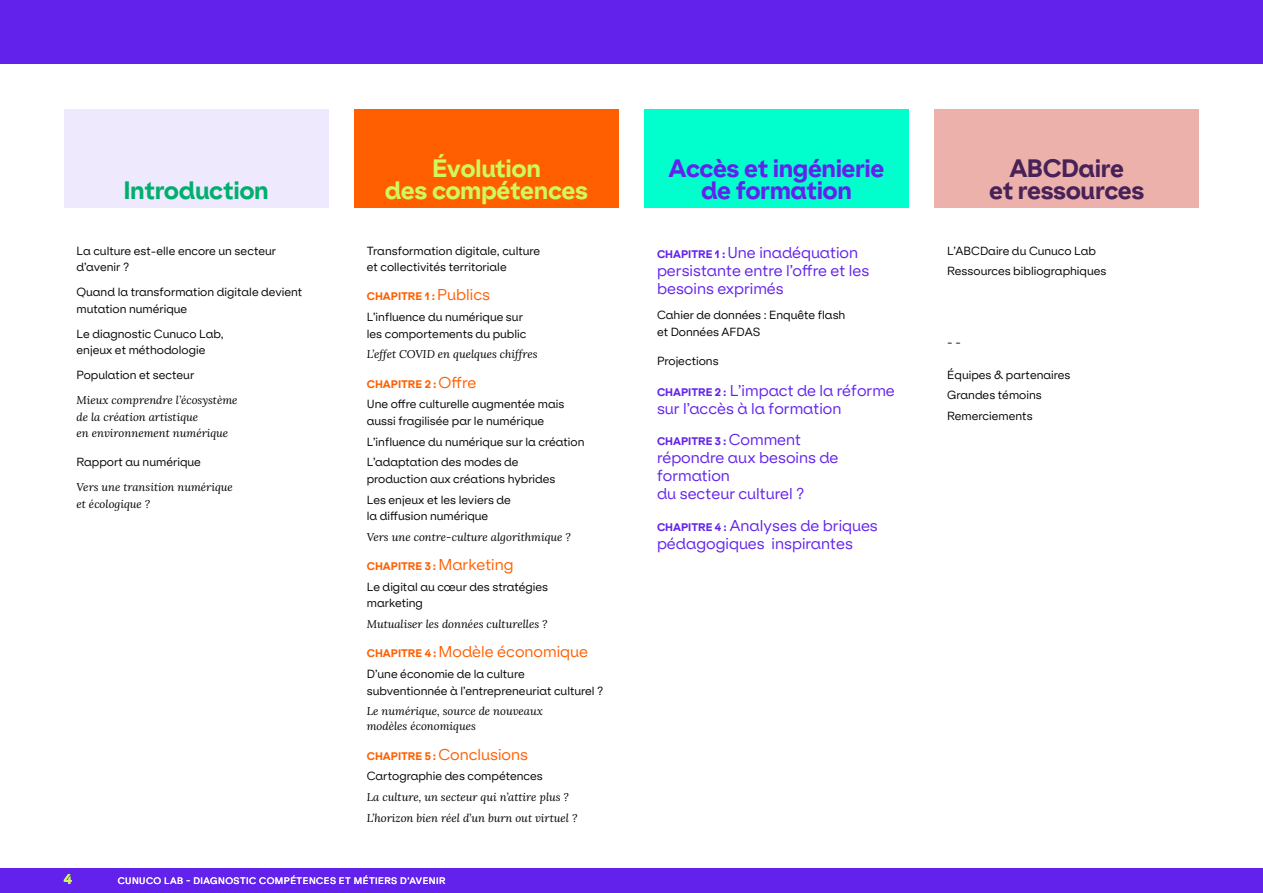
<style>
.page{position:relative;width:1263px;height:893px;background:#fff}
.page>*{position:absolute;margin:0;border:0;box-sizing:border-box;transform-origin:0 0}
.t1{font:800 24px/22.5px "ES Klarheit Kurrent";letter-spacing:-.02em;color:#6222eb;text-align:center}
.t2{font:800 24px/22.5px "ES Klarheit Kurrent";letter-spacing:-.02em;color:#cff85e;text-align:center}
.t3{font:800 24px "ES Klarheit Kurrent";letter-spacing:-.02em;color:#472158}
.t4{font:800 24px "ES Klarheit Kurrent";letter-spacing:-.02em;color:#00af6e}
.t5{font:15px/18px "ES Klarheit Kurrent";color:#6222eb}
.t6{font:15px "ES Klarheit Kurrent";color:#ff5f00}
.t7{font:800 13.5px "ES Klarheit Kurrent";color:#cff85e}
.t8{font:11.25px/16.5px "ES Klarheit Kurrent";color:#000}
.t9{font:italic 11.25px/16.5px "Lora";color:#000}
.t10{font:800 10.5px "ES Klarheit Kurrent";color:#ff5f00}
.t11{font:800 10.5px "ES Klarheit Kurrent";color:#6222eb}
.t12{font:500 9px "ES Klarheit Kurrent";letter-spacing:.05em;color:#fff}
.s1{font-weight:400;font-size:15px}
.s2{font-weight:800;font-size:10.5px}
</style>
<div class="page">
<div style="left:0;top:868px;width:1263px;height:25px;background:#6222eb"></div>
<div style="left:0;top:0;width:1263px;height:64px;background:#6222eb"></div>
<div style="left:354px;top:109px;width:265px;height:99px;background:#ff5f00"></div>
<div style="left:644px;top:109px;width:265px;height:99px;background:#00ffcd"></div>
<div style="left:934px;top:109px;width:265px;height:99px;background:#ecb1aa"></div>
<div style="left:64px;top:109px;width:264px;height:99px;background:#efe9fd"></div>
<p class="t2" style="left:385px;top:155px;width:205px">Évolution<br>des compétences</p>
<p class="t1" style="left:669px;top:155px;width:217px">Accès et ingénierie de formation</p>
<p class="t3" style="left:1009px;top:149px;width:116px">ABCDaire</p>
<p class="t4" style="left:123px;top:171px;width:147px">Introduction</p>
<p class="t3" style="left:989px;top:171px;width:157px">et ressources</p>
<p class="t8" style="left:77px;top:241px;width:201px">La culture est-elle encore un secteur d’avenir ?</p>
<p class="t8" style="left:77px;top:283px;width:227px">Quand la transformation digitale devient mutation numérique</p>
<p class="t8" style="left:77px;top:324px;width:149px">Le diagnostic Cunuco Lab, enjeux et méthodologie</p>
<p class="t8" style="left:77px;top:366px;width:119px">Population et secteur</p>
<p class="t9" style="left:77px;top:391px;width:163px">Mieux comprendre l’écosystème de la création artistique<br>en environnement numérique</p>
<p class="t8" style="left:77px;top:453px;width:126px">Rapport au numérique</p>
<p class="t9" style="left:77px;top:479px;width:158px">Vers une transition numérique et écologique ?</p>
<p class="t8" style="left:367px;top:241px;width:175px">Transformation digitale, culture et collectivités territoriale</p>
<p class="t10" style="left:367px;top:288px;width:125px">CHAPITRE 1 : <span class="s1">Publics</span></p>
<p class="t8" style="left:367px;top:308px;width:161px">L’influence du numérique sur les comportements du public</p>
<p class="t9" style="left:367px;top:346px;width:172px">L’effet COVID en quelques chiffres</p>
<p class="t10" style="left:367px;top:375px;width:111px">CHAPITRE 2 : <span class="s1">Offre</span></p>
<p class="t8" style="left:367px;top:395px;width:199px">Une offre culturelle augmentée mais aussi fragilisée par le numérique</p>
<p class="t8" style="left:367px;top:432px;width:219px">L’influence du numérique sur la création</p>
<p class="t8" style="left:367px;top:453px;width:190px">L’adaptation des modes de production aux créations hybrides</p>
<p class="t8" style="left:367px;top:490px;width:146px">Les enjeux et les leviers de la diffusion numérique</p>
<p class="t9" style="left:367px;top:528px;width:206px">Vers une contre-culture algorithmique ?</p>
<p class="t10" style="left:367px;top:558px;width:148px">CHAPITRE 3 : <span class="s1">Marketing</span></p>
<p class="t8" style="left:367px;top:577px;width:183px">Le digital au cœur des stratégies marketing</p>
<p class="t9" style="left:367px;top:616px;width:182px">Mutualiser les données culturelles ?</p>
<p class="t6" style="left:367px;top:640px;width:223px"><span class="s2">CHAPITRE 4 :</span> Modèle économique</p>
<p class="t8" style="left:367px;top:665px;width:238px">D’une économie de la culture subventionnée à l’entrepreneuriat culturel ?</p>
<p class="t9" style="left:367px;top:704px;width:178px;line-height:15px">Le numérique, source de nouveaux modèles économiques</p>
<p class="t6" style="left:367px;top:742px;width:163px"><span class="s2">CHAPITRE 5 :</span> Conclusions</p>
<p class="t8" style="left:367px;top:767px;width:178px">Cartographie des compétences</p>
<p class="t9" style="left:367px;top:789px;width:204px">La culture, un secteur qui n’attire plus ?</p>
<p class="t9" style="left:367px;top:809px;width:212px">L’horizon bien réel d’un burn out virtuel ?</p>
<p class="t7" style="left:64px;top:868px;width:10px">4</p>
<p class="t12" style="left:118px;top:874px;width:329px">CUNUCO LAB - DIAGNOSTIC COMPÉTENCES ET MÉTIERS D’AVENIR</p>
<p class="t5" style="left:657px;top:243px;width:214px"><span class="s2">CHAPITRE 1 :</span> Une inadéquation persistante entre l’offre et les besoins exprimés</p>
<p class="t8" style="left:657px;top:306px;width:190px">Cahier de données : Enquête flash et Données AFDAS</p>
<p class="t8" style="left:657px;top:352px;width:63px">Projections</p>
<p class="t5" style="left:657px;top:380px;width:239px"><span class="s2">CHAPITRE 2 :</span> L’impact de la réforme sur l’accès à la formation</p>
<p class="t11" style="left:657px;top:432px;width:146px">CHAPITRE 3 : <span class="s1">Comment</span></p>
<p class="t5" style="left:657px;top:447px;width:183px">répondre aux besoins de formation<br>du secteur culturel ?</p>
<p class="t5" style="left:657px;top:515px;width:222px"><span class="s2">CHAPITRE 4 :</span> Analyses de briques pédagogiques inspirantes</p>
<p class="t8" style="left:947px;top:241px;width:150px">L’ABCDaire du Cunuco Lab</p>
<p class="t8" style="left:947px;top:262px;width:161px">Ressources bibliographiques</p>
<p class="t8" style="left:947px;top:332px;width:15px">- -</p>
<p class="t8" style="left:947px;top:365px;width:125px">Équipes &amp; partenaires</p>
<p class="t8" style="left:947px;top:386px;width:96px">Grandes témoins</p>
<p class="t8" style="left:947px;top:407px;width:87px">Remerciements</p>
</div>
